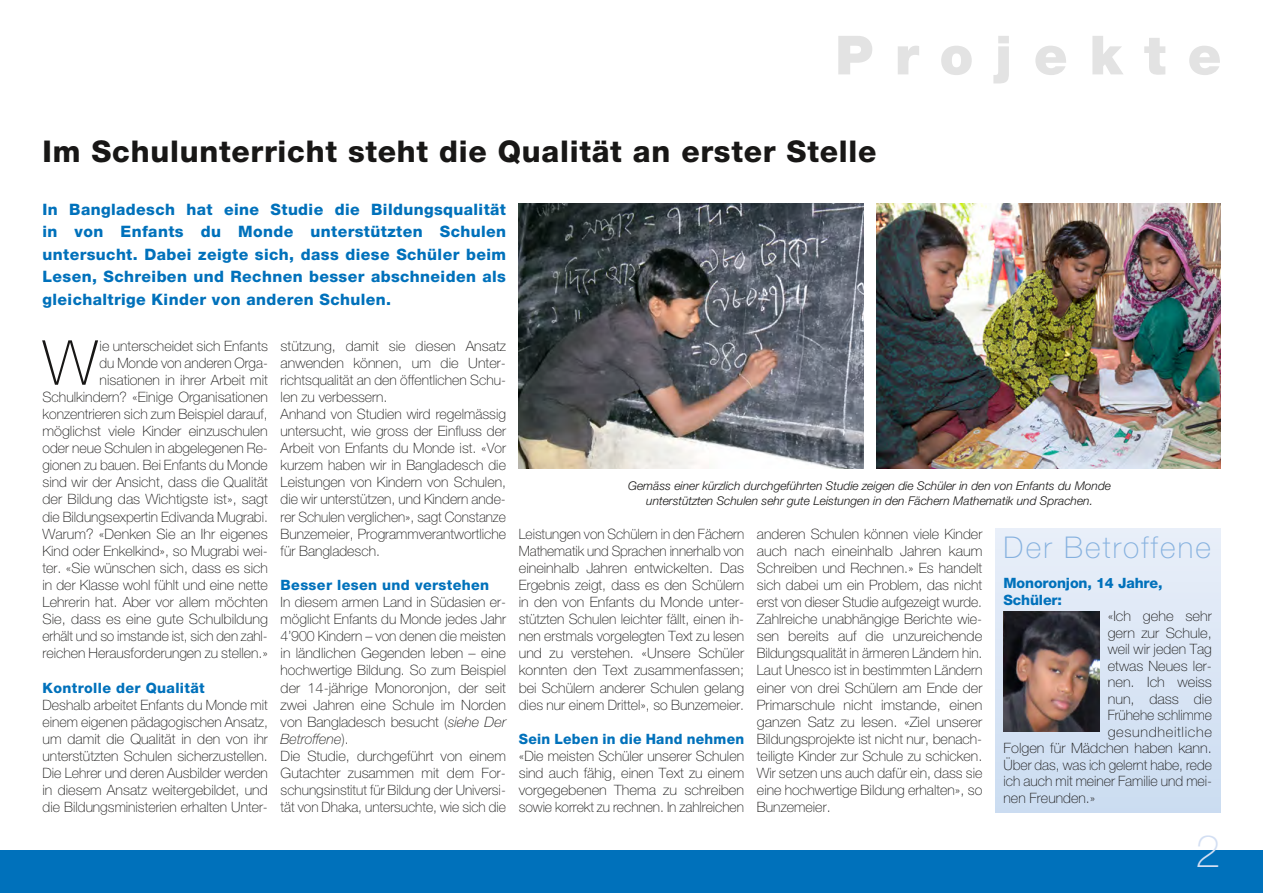
<style>
.page{position:relative;width:1263px;height:893px;background:#fff}
.page>*{position:absolute;margin:0;border:0;box-sizing:border-box;transform-origin:0 0}
.t1{font:100 62.1px "Helvetica Neue LT Pro";color:#181716}
.t2{font:900 54px "Helvetica Neue LT Pro";letter-spacing:.4em;color:#e3e3e3}
.t3{font:100 45px "Helvetica Neue LT Pro";color:#d3dff3}
.t4{font:800 30px "Helvetica Neue LT Pro";letter-spacing:.025em;color:#181716}
.t5{font:100 30px "Helvetica Neue LT Pro";letter-spacing:.07em;color:#86b1df}
.t6{font:800 15.75px/22.5px "Helvetica Neue LT Pro";letter-spacing:.025em;color:#0071bb;text-align:justify}
.t7{font:100 14.25px/17.1px "Helvetica Neue LT Pro";color:#181716;text-align:justify}
.t8{font:800 14.25px "Helvetica Neue LT Pro";letter-spacing:.02em;color:#0071bb}
.t9{font:800 14.25px/17.1px "Helvetica Neue LT Pro";letter-spacing:-.01em;color:#0071bb}
.t10{font:100 14.25px "Helvetica Neue LT Pro";letter-spacing:.045em;color:#181716}
.t11{font:italic 300 12px/14.4px "Helvetica Neue LT Pro";color:#181716;text-align:center}
.s1{font-style:italic}
</style>
<div class="page">
<div style="left:0;top:850px;width:1263px;height:43px;background:#0071bb"></div>
<img style="left:876px;top:203px;width:344px;height:266px">
<img style="left:519px;top:203px;width:344px;height:266px">
<div style="left:995px;top:528px;width:225px;height:284px;background:linear-gradient(to bottom,#e8eef8,#cadbf0)"></div>
<img style="left:1003px;top:612px;width:96px;height:120px">
<h2 class="t2" style="left:835px;top:23px;width:388px">Projekte</h2>
<h3 class="t4" style="left:43px;top:133px;width:835px">Im Schulunterricht steht die Qualität an erster Stelle</h3>
<p class="t6" style="left:43px;top:198px;width:465px">In Bangladesch hat eine Studie die Bildungsqualität in von Enfants du Monde unterstützten Schulen untersucht. Dabei zeigte sich, dass diese Schüler beim Lesen, Schreiben und Rechnen besser abschneiden als gleichaltrige Kinder von anderen Schulen.</p>
<p class="t7" style="left:43px;top:337px;width:227px;text-align:right">ie unterscheidet sich Enfants<br>du Monde von anderen Orga&shy;nisationen in ihrer Arbeit mit Schulkindern? «Einige Organisationen konzentrieren sich zum Beispiel darauf, möglichst viele Kinder einzuschulen oder neue Schulen in abgelegenen Re&shy;gionen zu bauen. Bei Enfants du Monde sind wir der Ansicht, dass die Qualität der Bildung das Wichtigste ist», sagt die Bildungsexpertin Edivanda Mugrabi.<br>Warum? «Denken Sie an Ihr eigenes Kind oder Enkelkind», so Mugrabi wei&shy;ter. «Sie wünschen sich, dass es sich in der Klasse wohl fühlt und eine nette Lehrerin hat. Aber vor allem möchten Sie, dass es eine gute Schulbildung erhält und so imstande ist, sich den zahl&shy;reichen Herausforderungen zu stellen.»</p>
<p class="t8" style="left:43px;top:679px;width:164px">Kontrolle der Qualität</p>
<p class="t7" style="left:43px;top:696px;width:227px">Deshalb arbeitet Enfants du Monde mit einem eigenen pädagogischen Ansatz, um damit die Qualität in den von ihr unterstützten Schulen sicherzustellen.<br>Die Lehrer und deren Ausbilder werden in diesem Ansatz weitergebildet, und die Bildungsministerien erhalten Unter-</p>
<h1 class="t1" style="left:43px;top:327px;width:57px">W</h1>
<p class="t7" style="left:281px;top:337px;width:227px;text-align:left">stützung, damit sie diesen Ansatz anwenden können, um die Unter&shy;richtsqualität an den öffentlichen Schu&shy;len zu verbessern.<br>Anhand von Studien wird regelmässig untersucht, wie gross der Einfluss der Arbeit von Enfants du Monde ist. «Vor kurzem haben wir in Bangladesch die Leistungen von Kindern von Schulen, die wir unterstützen, und Kindern ande&shy;rer Schulen verglichen», sagt Constanze Bunzemeier, Programmverantwortliche für Bangladesch.</p>
<p class="t8" style="left:281px;top:576px;width:210px">Besser lesen und verstehen</p>
<p class="t7" style="left:281px;top:593px;width:227px;text-align:left">In diesem armen Land in Südasien er&shy;möglicht Enfants du Monde jedes Jahr 4’900 Kindern – von denen die meisten in ländlichen Gegenden leben – eine hochwertige Bildung. So zum Beispiel der 14-jährige Monoronjon, der seit zwei Jahren eine Schule im Norden von Bangladesch besucht (<span class="s1">siehe Der Betroffene</span>).<br>Die Studie, durchgeführt von einem Gutachter zusammen mit dem For&shy;schungsinstitut für Bildung der Universi&shy;tät von Dhaka, untersuchte, wie sich die</p>
<p class="t11" style="left:628px;top:479px;width:484px">Gemäss einer kürzlich durchgeführten Studie zeigen die Schüler in den von Enfants du Monde unterstützten Schulen sehr gute Leistungen in den Fächern Mathematik und Sprachen.</p>
<p class="t7" style="left:519px;top:525px;width:227px">Leistungen von Schülern in den Fächern Mathematik und Sprachen innerhalb von eineinhalb Jahren entwickelten. Das Ergebnis zeigt, dass es den Schülern in den von Enfants du Monde unter&shy;stützten Schulen leichter fällt, einen ih&shy;nen erstmals vorgelegten Text zu lesen und zu verstehen. «Unsere Schüler konnten den Text zusammenfassen; bei Schülern anderer Schulen gelang dies nur einem Drittel», so Bunzemeier.</p>
<p class="t8" style="left:519px;top:730px;width:227px">Sein Leben in die Hand nehmen</p>
<p class="t7" style="left:519px;top:747px;width:227px">«Die meisten Schüler unserer Schulen sind auch fähig, einen Text zu einem vorgegebenen Thema zu schreiben sowie korrekt zu rechnen. In zahlreichen</p>
<p class="t7" style="left:757px;top:525px;width:227px">anderen Schulen können viele Kinder auch nach eineinhalb Jahren kaum Schreiben und Rechnen.» Es handelt sich dabei um ein Problem, das nicht erst von dieser Studie aufgezeigt wurde.<br>Zahlreiche unabhängige Berichte wie&shy;sen bereits auf die unzureichende Bildungsqualität in ärmeren Ländern hin.<br>Laut Unesco ist in bestimmten Ländern einer von drei Schülern am Ende der Primarschule nicht imstande, einen ganzen Satz zu lesen. «Ziel unserer Bildungsprojekte ist nicht nur, benach&shy;teiligte Kinder zur Schule zu schicken.<br>Wir setzen uns auch dafür ein, dass sie eine hochwertige Bildung erhalten», so Bunzemeier.</p>
<h3 class="t5" style="left:1003px;top:531px;width:209px">Der Betroffene</h3>
<p class="t9" style="left:1003px;top:574px;width:160px">Monoronjon, 14 Jahre,<br>Schüler:</p>
<p class="t7" style="left:1108px;top:607px;width:106px">«Ich gehe sehr</p>
<p class="t7" style="left:1108px;top:624px;width:106px">gern zur Schule,</p>
<p class="t7" style="left:1108px;top:640px;width:106px">weil wir jeden Tag</p>
<p class="t7" style="left:1108px;top:657px;width:106px">etwas Neues ler-</p>
<p class="t7" style="left:1108px;top:673px;width:106px">nen. Ich weiss</p>
<p class="t7" style="left:1108px;top:690px;width:106px">nun, dass die</p>
<p class="t7" style="left:1108px;top:706px;width:106px">Frühehe schlimme</p>
<p class="t10" style="left:1108px;top:723px;width:106px">gesundheitliche</p>
<p class="t7" style="left:1003px;top:739px;width:210px">Folgen für Mädchen haben kann.</p>
<p class="t7" style="left:1003px;top:756px;width:210px">Über das, was ich gelernt habe, rede</p>
<p class="t7" style="left:1003px;top:772px;width:210px">ich auch mit meiner Familie und mei-</p>
<p class="t7" style="left:1003px;top:789px;width:93px">nen Freunden.»</p>
<h3 class="t3" style="left:1195px;top:825px;width:27px">2</h3>
</div>
